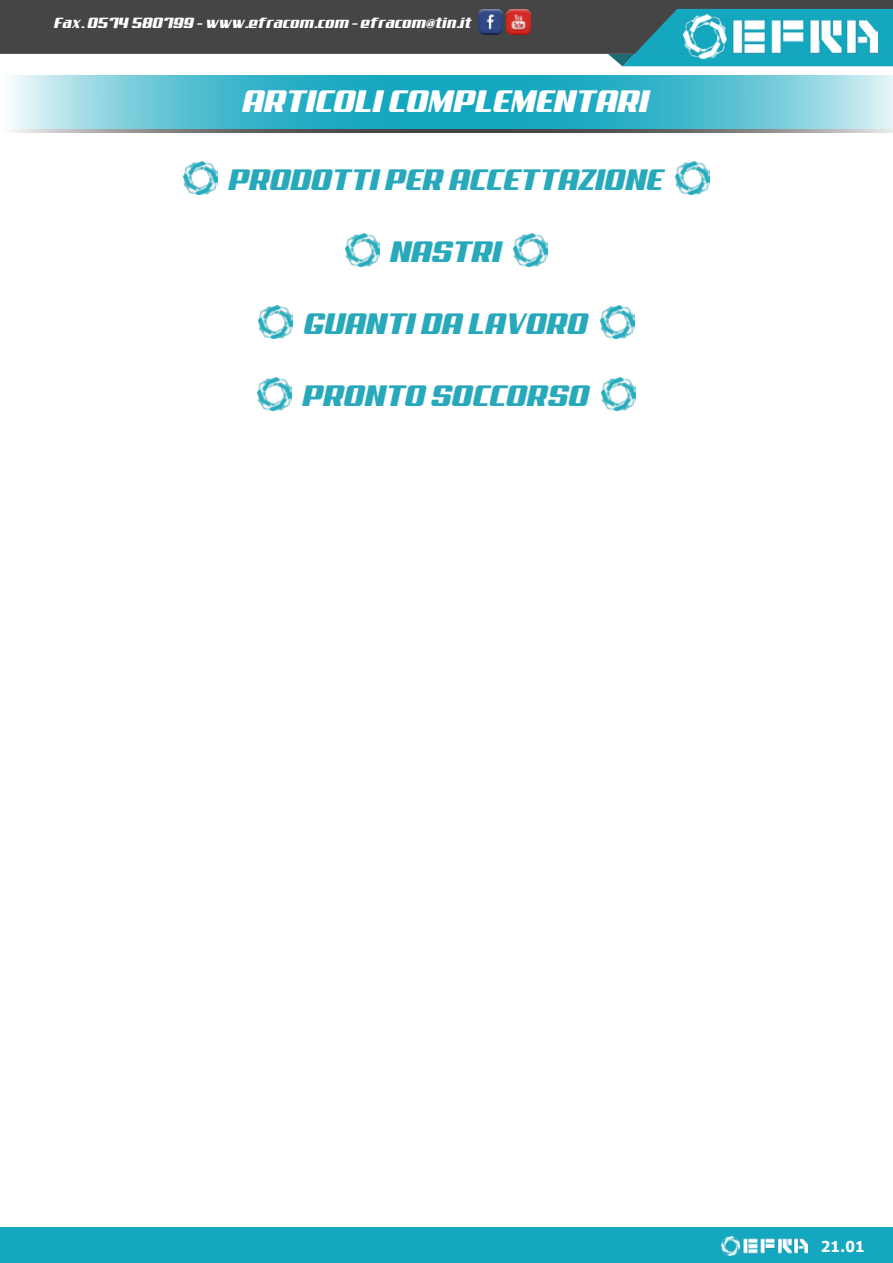
<style>
.page{position:relative;width:893px;height:1263px;background:#fff}
.page>*{position:absolute;margin:0;border:0;box-sizing:border-box;transform-origin:0 0}
.t1{font:31.5px "Aero";color:#fff}
.t2{font:30px "Aero";color:#28a9bb}
.t3{font:15px "Aero";color:#fff}
.t4{font:700 15px "Tahoma";color:#fff}
</style>
<div class="page">
<div style="left:0;top:1228px;width:893px;height:35px;background:#14a7c0"></div>
<div style="left:0;top:0;width:893px;height:54px;background:#454545"></div>
<svg style="left:608px;top:9px;width:285px;height:57px;background:#248b9d"></svg>
<img style="left:478px;top:10px;width:25px;height:25px">
<img style="left:506px;top:10px;width:24px;height:25px">
<img style="left:722px;top:1236px;width:86px;height:19px">
<img style="left:683px;top:15px;width:195px;height:43px">
<svg style="left:11px;top:129px;width:882px;height:4px;background:#777"></svg>
<svg style="left:11px;top:75px;width:882px;height:54px;background:#53bed0"></svg>
<img style="left:184px;top:161px;width:33px;height:34px">
<img style="left:675px;top:161px;width:34px;height:34px">
<img style="left:345px;top:233px;width:34px;height:34px">
<img style="left:514px;top:233px;width:34px;height:34px">
<img style="left:259px;top:305px;width:34px;height:34px">
<img style="left:600px;top:305px;width:34px;height:34px">
<img style="left:258px;top:377px;width:34px;height:34px">
<img style="left:601px;top:377px;width:34px;height:34px">
<p class="t3" style="left:55px;top:14px;width:419px">Fax. 0574 580799 - www.efracom.com - efracom@tin.it</p>
<p class="t1" style="left:243px;top:83px;width:408px">ARTICOLI COMPLEMENTARI</p>
<p class="t2" style="left:229px;top:162px;width:436px">PRODOTTI PER ACCETTAZIONE</p>
<p class="t2" style="left:391px;top:234px;width:113px">NASTRI</p>
<p class="t2" style="left:304px;top:306px;width:286px">GUANTI DA LAVORO</p>
<p class="t2" style="left:303px;top:378px;width:288px">PRONTO SOCCORSO</p>
<p class="t4" style="left:821px;top:1236px;width:46px">21.01</p>
</div>
